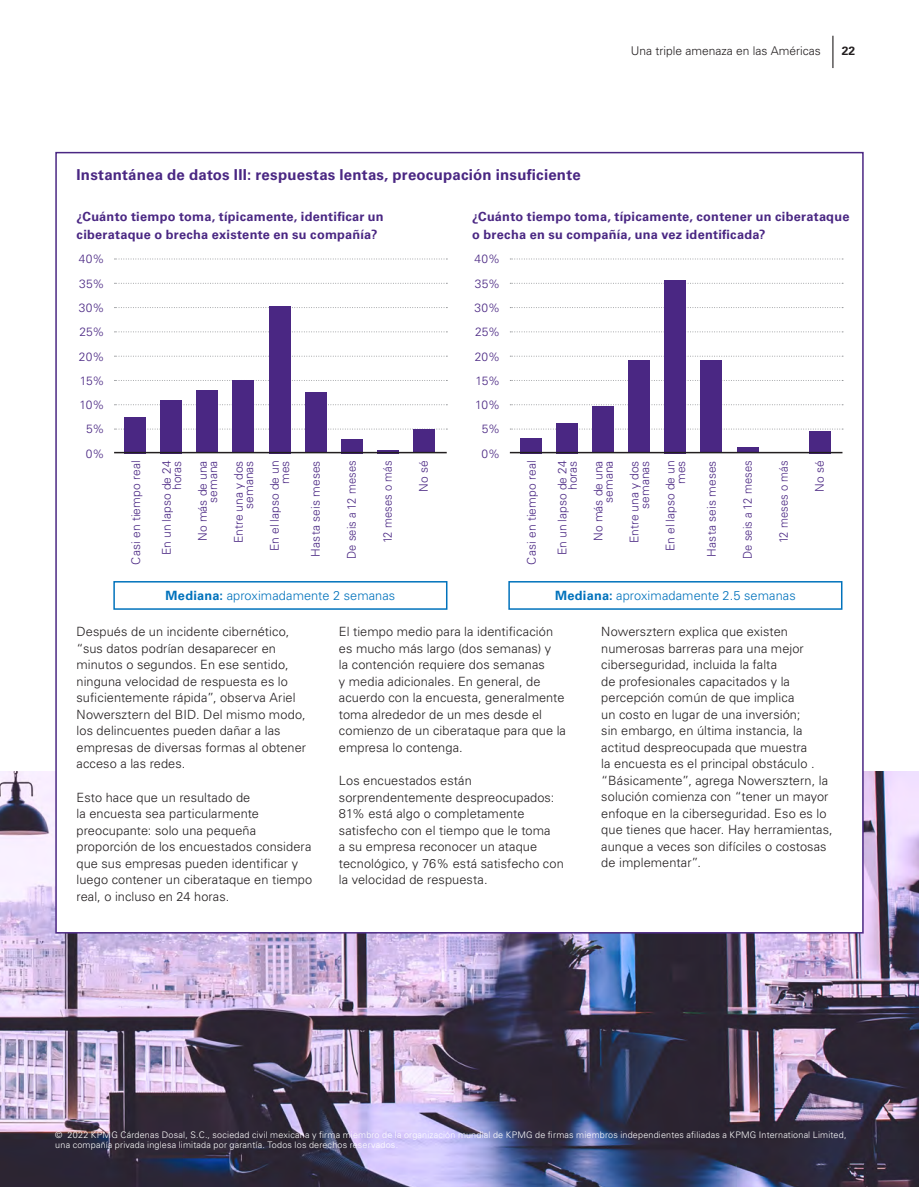
<style>
.page{position:relative;width:919px;height:1187px;background:#fff}
.page>*{position:absolute;margin:0;border:0;box-sizing:border-box;transform-origin:0 0}
.t1{font:700 15px "Univers LT Std";letter-spacing:.015em;color:#4a2783}
.t2{font:300 12.75px/16.5px "Univers LT Std";letter-spacing:.005em;color:#231f20}
.t3{font:700 12.75px/18px "Univers LT Std";letter-spacing:.02em;color:#4a2783}
.t4{font:300 12.75px "Univers LT Std";letter-spacing:.005em;color:#0072bc}
.t5{font:300 12px/10.5px "Univers LT Std";letter-spacing:.005em;color:#4a2783;text-align:right}
.t6{font:300 12px "Univers LT Std";letter-spacing:.005em;color:#4a2783;scale:.93 1}
.t7{font:300 12px "Univers LT Std";color:#231f20}
.t8{font:700 12px "Univers LT Std";color:#231f20}
.t9{font:300 9px/10.5px "Univers LT Std";letter-spacing:.02em;color:#fff}
.s1{font-weight:700}
</style>
<div class="page">
<img style="left:0;top:771px;width:918px;height:415px">
<div style="left:55px;top:152px;width:808px;height:781px;background:#fff;border:2px solid #4a2783"></div>
<svg style="left:114px;top:258px;width:333px;height:1px"></svg>
<svg style="left:114px;top:283px;width:333px;height:1px"></svg>
<svg style="left:114px;top:307px;width:333px;height:1px"></svg>
<svg style="left:114px;top:331px;width:333px;height:1px"></svg>
<svg style="left:114px;top:356px;width:333px;height:1px"></svg>
<svg style="left:114px;top:380px;width:333px;height:1px"></svg>
<svg style="left:114px;top:404px;width:333px;height:1px"></svg>
<svg style="left:114px;top:428px;width:333px;height:1px"></svg>
<svg style="left:510px;top:258px;width:333px;height:1px"></svg>
<svg style="left:510px;top:283px;width:333px;height:1px"></svg>
<svg style="left:510px;top:307px;width:333px;height:1px"></svg>
<svg style="left:510px;top:331px;width:333px;height:1px"></svg>
<svg style="left:510px;top:356px;width:333px;height:1px"></svg>
<svg style="left:510px;top:380px;width:333px;height:1px"></svg>
<svg style="left:510px;top:404px;width:333px;height:1px"></svg>
<svg style="left:510px;top:428px;width:333px;height:1px"></svg>
<div style="left:124px;top:417px;width:22px;height:36px;background:#4a2783"></div>
<svg style="left:736px;top:447px;width:22px;height:5px"></svg>
<div style="left:700px;top:360px;width:22px;height:93px;background:#4a2783"></div>
<div style="left:664px;top:280px;width:22px;height:173px;background:#4a2783"></div>
<div style="left:628px;top:360px;width:21px;height:93px;background:#4a2783"></div>
<div style="left:592px;top:406px;width:21px;height:47px;background:#4a2783"></div>
<div style="left:556px;top:423px;width:21px;height:30px;background:#4a2783"></div>
<div style="left:520px;top:438px;width:21px;height:15px;background:#4a2783"></div>
<div style="left:161px;top:399px;width:21px;height:54px;background:#4a2783"></div>
<div style="left:197px;top:390px;width:21px;height:63px;background:#4a2783"></div>
<div style="left:233px;top:380px;width:21px;height:73px;background:#4a2783"></div>
<div style="left:269px;top:306px;width:21px;height:147px;background:#4a2783"></div>
<div style="left:305px;top:392px;width:21px;height:61px;background:#4a2783"></div>
<div style="left:341px;top:438px;width:21px;height:15px;background:#4a2783"></div>
<hr style="left:377px;top:450px;width:21px;height:3px;background:#4a2783">
<div style="left:413px;top:429px;width:21px;height:24px;background:#4a2783"></div>
<div style="left:809px;top:431px;width:21px;height:22px;background:#4a2783"></div>
<hr style="left:114px;top:452px;width:332px;height:1px;background:#231f20">
<hr style="left:510px;top:452px;width:332px;height:1px;background:#231f20">
<div style="left:113px;top:581px;width:334px;height:28px;border:2px solid #0072bc"></div>
<div style="left:508px;top:581px;width:334px;height:28px;border:2px solid #0072bc"></div>
<hr style="left:832px;top:36px;width:1px;height:32px;background:#231f20">
<p class="t7" style="left:630px;top:44px;width:191px">Una triple amenaza en las Américas</p>
<p class="t8" style="left:841px;top:44px;width:15px">22</p>
<p class="t1" style="left:77px;top:166px;width:505px">Instantánea de datos III: respuestas lentas, preocupación insuficiente</p>
<p class="t3" style="left:77px;top:207px;width:308px">¿Cuánto tiempo toma, típicamente, identificar un ciberataque o brecha existente en su compañía?</p>
<p class="t3" style="left:472px;top:207px;width:379px">¿Cuánto tiempo toma, típicamente, contener un ciberataque o brecha en su compañía, una vez identificada?</p>
<p class="t5" style="left:79px;top:254px;width:27px">40%</p>
<p class="t5" style="left:474px;top:254px;width:27px">40%</p>
<p class="t5" style="left:79px;top:278px;width:27px">35%</p>
<p class="t5" style="left:475px;top:278px;width:27px">35%</p>
<p class="t5" style="left:79px;top:302px;width:27px">30%</p>
<p class="t5" style="left:474px;top:302px;width:27px">30%</p>
<p class="t5" style="left:79px;top:327px;width:27px">25%</p>
<p class="t5" style="left:475px;top:327px;width:27px">25%</p>
<p class="t5" style="left:79px;top:351px;width:27px">20%</p>
<p class="t5" style="left:474px;top:351px;width:27px">20%</p>
<p class="t5" style="left:80px;top:375px;width:26px">15%</p>
<p class="t5" style="left:475px;top:375px;width:26px">15%</p>
<p class="t5" style="left:79px;top:399px;width:27px">10%</p>
<p class="t5" style="left:475px;top:399px;width:27px">10%</p>
<p class="t5" style="left:86px;top:424px;width:20px">5%</p>
<p class="t5" style="left:482px;top:424px;width:20px">5%</p>
<p class="t5" style="left:86px;top:448px;width:20px">0%</p>
<p class="t5" style="left:481px;top:448px;width:20px">0%</p>
<p class="t5" style="left:161px;top:555px;width:96px;rotate:-90deg">En un lapso de 24 horas</p>
<p class="t5" style="left:557px;top:555px;width:96px;rotate:-90deg">En un lapso de 24 horas</p>
<p class="t6" style="left:380px;top:543px;width:90px;rotate:-90deg">12 meses o más</p>
<p class="t6" style="left:776px;top:543px;width:90px;rotate:-90deg">12 meses o más</p>
<p class="t5" style="left:310px;top:556px;width:97px;rotate:-90deg">Hasta seis meses</p>
<p class="t6" style="left:344px;top:559px;width:107px;rotate:-90deg">De seis a 12 meses</p>
<p class="t5" style="left:706px;top:556px;width:97px;rotate:-90deg">Hasta seis meses</p>
<p class="t6" style="left:740px;top:559px;width:107px;rotate:-90deg">De seis a 12 meses</p>
<p class="t5" style="left:418px;top:492px;width:33px;rotate:-90deg">No sé</p>
<p class="t5" style="left:814px;top:492px;width:33px;rotate:-90deg">No sé</p>
<p class="t5" style="left:233px;top:543px;width:84px;rotate:-90deg">Entre una y dos semanas</p>
<p class="t5" style="left:629px;top:543px;width:84px;rotate:-90deg">Entre una y dos semanas</p>
<p class="t5" style="left:269px;top:551px;width:92px;rotate:-90deg">En el lapso de un mes</p>
<p class="t5" style="left:665px;top:551px;width:92px;rotate:-90deg">En el lapso de un mes</p>
<p class="t5" style="left:197px;top:541px;width:82px;rotate:-90deg">No más de una semana</p>
<p class="t5" style="left:593px;top:541px;width:82px;rotate:-90deg">No más de una semana</p>
<p class="t5" style="left:130px;top:564px;width:106px;rotate:-90deg">Casi en tiempo real</p>
<p class="t5" style="left:526px;top:564px;width:106px;rotate:-90deg">Casi en tiempo real</p>
<p class="t4" style="left:165px;top:587px;width:231px"><span class="s1">Mediana:</span> aproximadamente 2 semanas</p>
<p class="t4" style="left:555px;top:587px;width:242px"><span class="s1">Mediana:</span> aproximadamente 2.5 semanas</p>
<p class="t2" style="left:77px;top:623px;width:231px">Después de un incidente cibernético, “sus datos podrían desaparecer en minutos o segundos. En ese sentido, ninguna velocidad de respuesta es lo suficientemente rápida”, observa Ariel Nowersztern del BID. Del mismo modo, los delincuentes pueden dañar a las empresas de diversas formas al obtener acceso a las redes.</p>
<p class="t2" style="left:77px;top:788px;width:237px">Esto hace que un resultado de<br>la encuesta sea particularmente preocupante: solo una pequeña proporción de los encuestados considera que sus empresas pueden identificar y luego contener un ciberataque en tiempo real, o incluso en 24 horas.</p>
<p class="t2" style="left:339px;top:623px;width:228px">El tiempo medio para la identificación es mucho más largo (dos semanas) y<br>la contención requiere dos semanas<br>y media adicionales. En general, de acuerdo con la encuesta, generalmente toma alrededor de un mes desde el comienzo de un ciberataque para que la empresa lo contenga.</p>
<p class="t2" style="left:339px;top:772px;width:226px">Los encuestados están sorprendentemente despreocupados:<br>81% está algo o completamente satisfecho con el tiempo que le toma<br>a su empresa reconocer un ataque tecnológico, y 76% está satisfecho con la velocidad de respuesta.</p>
<p class="t2" style="left:601px;top:623px;width:233px">Nowersztern explica que existen numerosas barreras para una mejor ciberseguridad, incluida la falta<br>de profesionales capacitados y la percepción común de que implica<br>un costo en lugar de una inversión;<br>sin embargo, en última instancia, la actitud despreocupada que muestra<br>la encuesta es el principal obstáculo . “Básicamente”, agrega Nowersztern, la solución comienza con “tener un mayor enfoque en la ciberseguridad. Eso es lo que tienes que hacer. Hay herramientas, aunque a veces son difíciles o costosas de implementar”.</p>
<p class="t9" style="left:55px;top:1128px;width:792px">© 2022 KPMG Cárdenas Dosal, S.C., sociedad civil mexicana y firma miembro de la organización mundial de KPMG de firmas miembros independientes afiliadas a KPMG International Limited, una compañía privada inglesa limitada por garantía. Todos los derechos reservados.</p>
</div>
